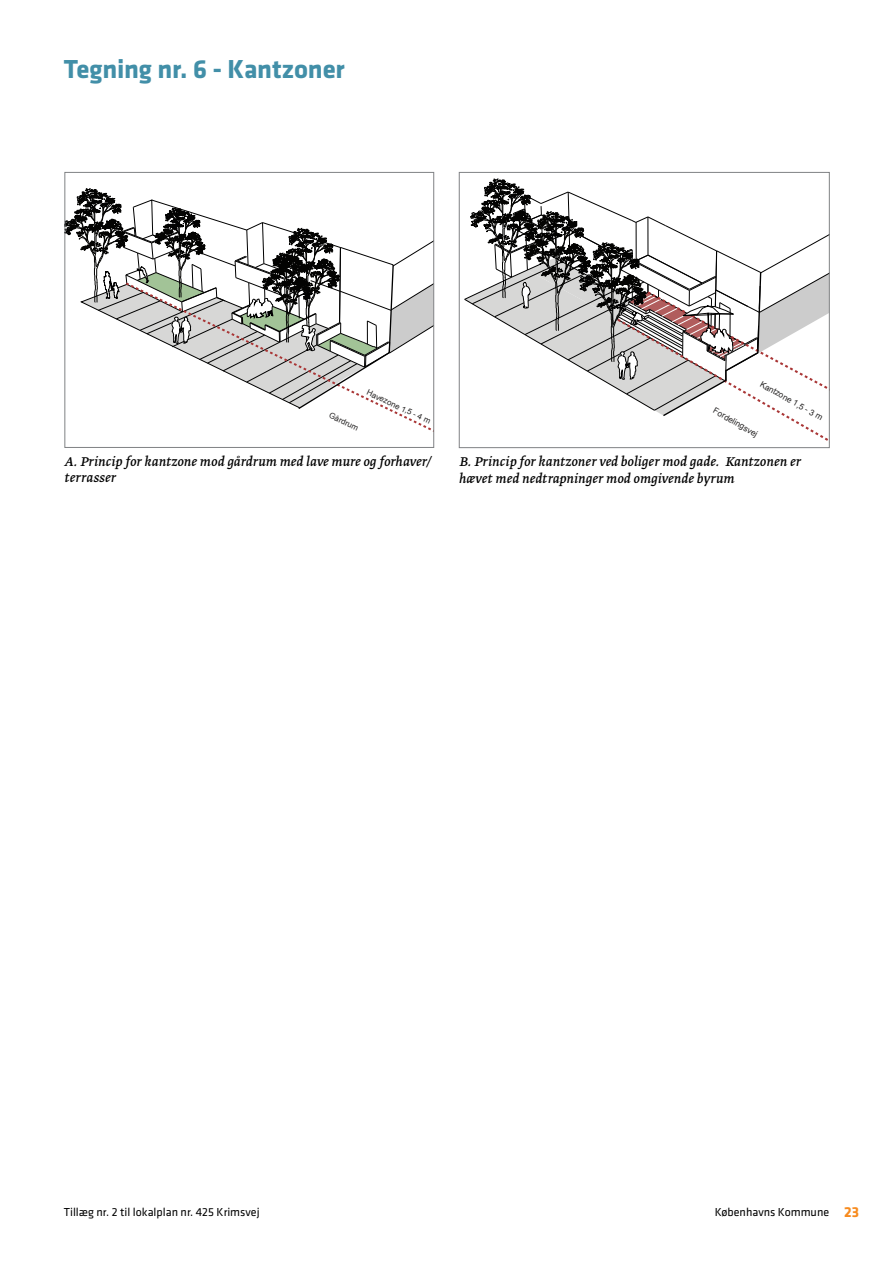
<style>
.page{position:relative;width:893px;height:1263px;background:#fff}
.page>*{position:absolute;margin:0;border:0;box-sizing:border-box;transform-origin:0 0}
.t1{font:700 27px "Klavika";letter-spacing:-.01em;color:#428fa8}
.t2{font:italic 15px/16.5px "Greta Text";letter-spacing:.005em;color:#000}
.t3{font:12px "Klavika";color:#000}
.t4{font:8.4px "Arial";color:#272525}
.t5{font:7.95px "Arial";color:#272525}
.s1{font-weight:700;font-size:15px;color:#f78b1f}
</style>
<div class="page">
<svg style="left:67px;top:188px;width:365px;height:222px"></svg>
<div style="left:65px;top:172px;width:369px;height:276px;border:1px solid #808284"></div>
<svg style="left:464px;top:179px;width:363px;height:262px"></svg>
<div style="left:459px;top:172px;width:370px;height:276px;border:1px solid #808284"></div>
<h1 class="t1" style="left:64px;top:58px;width:282px">Tegning nr. 6 - Kantzoner</h1>
<p class="t5" style="left:331px;top:412px;width:33px;rotate:25deg">Gårdrum</p>
<p class="t5" style="left:368px;top:389px;width:71px;rotate:25deg">Havezone 1,5 - 4 m</p>
<p class="t2" style="left:65px;top:454px;width:368px">A. Princip for kantzone mod gårdrum med lave mure og forhaver/ terrasser</p>
<p class="t4" style="left:763px;top:380px;width:72px;rotate:30deg">Kantzone 1,5 - 3 m</p>
<p class="t4" style="left:716px;top:407px;width:51px;rotate:30deg">Fordelingsvej</p>
<p class="t2" style="left:459px;top:454px;width:343px">B. Princip for kantzoner ved boliger mod gade. Kantzonen er hævet med nedtrapninger mod omgivende byrum</p>
<p class="t3" style="left:64px;top:1207px;width:197px">Tillæg nr. 2 til lokalplan nr. 425 Krimsvej</p>
<p class="t3" style="left:715px;top:1207px;width:146px">Københavns Kommune <span class="s1">23</span></p>
</div>
